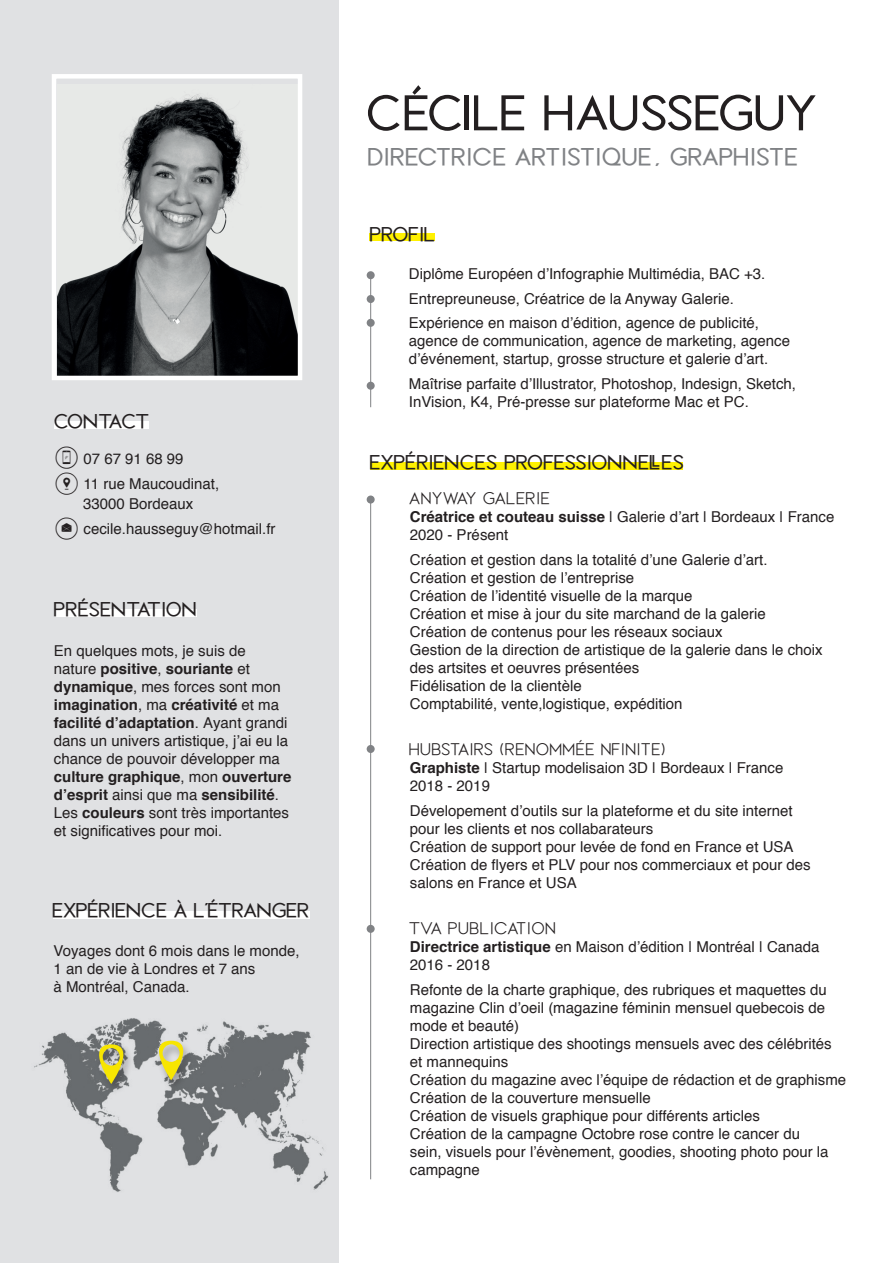
<style>
.page{position:relative;width:893px;height:1263px;background:#fff}
.page>*{position:absolute;margin:0;border:0;box-sizing:border-box;transform-origin:0 0}
.t1{font:900 51.15px "LOVES";color:#231f20}
.t2{font:39px "Sosmed phone";color:#231f20}
.t3{font:900 25.5px "LOVES";color:#808285}
.t4{font:900 21px "LOVES";color:#231f20}
.t5{font:900 21px "LOVES";letter-spacing:-.04em;color:#231f20}
.t6{font:700 18px "LOVES";color:#231f20}
.t7{font:15px/18px "Helvetica";color:#231f20}
.s1{font-weight:700}
</style>
<div class="page">
<div style="left:0;top:0;width:339px;height:1263px;background:#e0e1e3"></div>
<div style="left:54px;top:421px;width:95px;height:7px;background:#fff"></div>
<div style="left:54px;top:609px;width:143px;height:7px;background:#fff"></div>
<div style="left:370px;top:463px;width:313px;height:7px;background:#fff101"></div>
<div style="left:370px;top:234px;width:65px;height:7px;background:#fff101"></div>
<img style="left:57px;top:94px;width:240px;height:281px">
<div style="left:52px;top:74px;width:250px;height:306px;border:4px solid #fff"></div>
<div style="left:53px;top:911px;width:256px;height:7px;background:#fff"></div>
<img style="left:34px;top:1018px;width:294px;height:174px">
<div style="left:95px;top:1043px;width:39px;height:52px;background:#231f20;opacity:.37"></div>
<div style="left:155px;top:1039px;width:39px;height:53px;background:#231f20;opacity:.37"></div>
<svg style="left:84px;top:1041px;width:114px;height:43px"></svg>
<hr style="left:370px;top:499px;width:1px;height:680px;background:#808285">
<div style="left:367px;top:495px;width:8px;height:8px;background:#808285;border-radius:50%"></div>
<div style="left:367px;top:745px;width:8px;height:8px;background:#808285;border-radius:50%"></div>
<div style="left:367px;top:925px;width:8px;height:8px;background:#808285;border-radius:50%"></div>
<hr style="left:370px;top:272px;width:1px;height:135px;background:#808285">
<div style="left:367px;top:271px;width:8px;height:8px;background:#808285;border-radius:50%"></div>
<div style="left:367px;top:382px;width:8px;height:8px;background:#808285;border-radius:50%"></div>
<div style="left:367px;top:295px;width:8px;height:8px;background:#808285;border-radius:50%"></div>
<div style="left:367px;top:319px;width:8px;height:8px;background:#808285;border-radius:50%"></div>
<h3 class="t5" style="left:55px;top:410px;width:97px">CONTACT</h3>
<h2 class="t2" style="left:54px;top:440px;width:27px">d</h2>
<p class="t7" style="left:84px;top:450px;width:102px">07 67 91 68 99</p>
<h2 class="t2" style="left:54px;top:466px;width:27px">f</h2>
<p class="t7" style="left:83px;top:475px;width:138px;line-height:19.5px">11 rue Maucoudinat,<br>33000 Bordeaux</p>
<h2 class="t2" style="left:54px;top:511px;width:27px">h</h2>
<p class="t7" style="left:84px;top:520px;width:193px">cecile.hausseguy@hotmail.fr</p>
<h3 class="t4" style="left:55px;top:597px;width:145px">PRÉSENTATION</h3>
<p class="t7" style="left:54px;top:642px;width:239px">En quelques mots, je suis de nature <span class="s1">positive</span>, <span class="s1">souriante</span> et <span class="s1">dynamique</span>, mes forces sont mon <span class="s1">imagination</span>, ma <span class="s1">créativité</span> et ma <span class="s1">facilité d’adaptation</span>. Ayant grandi dans un univers artistique, j’ai eu la chance de pouvoir développer ma <span class="s1">culture graphique</span>, mon <span class="s1">ouverture d’esprit</span> ainsi que ma <span class="s1">sensibilité</span>.<br>Les <span class="s1">couleurs</span> sont très importantes et significatives pour moi.</p>
<h3 class="t4" style="left:54px;top:899px;width:259px">EXPÉRIENCE À L’ÉTRANGER</h3>
<p class="t7" style="left:54px;top:942px;width:247px">Voyages dont 6 mois dans le monde,<br>1 an de vie à Londres et 7 ans<br>à Montréal, Canada.</p>
<h1 class="t1" style="left:369px;top:85px;width:453px">CÉCILE HAUSSEGUY</h1>
<h3 class="t3" style="left:369px;top:143px;width:432px">DIRECTRICE ARTISTIQUE, GRAPHISTE</h3>
<h3 class="t4" style="left:371px;top:222px;width:67px">PROFIL</h3>
<p class="t7" style="left:409px;top:262px;width:358px;line-height:24.8px">Diplôme Européen d’Infographie Multimédia, BAC +3.<br>Entrepreuneuse, Créatrice de la Anyway Galerie.<br>Expérience en maison d’édition, agence de publicité,</p>
<p class="t7" style="left:409px;top:333px;width:383px">agence de communication, agence de marketing, agence d’événement, startup, grosse structure et galerie d’art.</p>
<p class="t7" style="left:409px;top:375px;width:389px">Maîtrise parfaite d’Illustrator, Photoshop, Indesign, Sketch,<br>InVision, K4, Pré-presse sur plateforme Mac et PC.</p>
<h3 class="t4" style="left:371px;top:450px;width:316px">EXPÉRIENCES PROFESSIONNELLES</h3>
<p class="t6" style="left:410px;top:488px;width:143px">ANYWAY GALERIE</p>
<p class="t7" style="left:410px;top:508px;width:426px"><span class="s1">Créatrice et couteau suisse</span> | Galerie d’art | Bordeaux | France<br>2020 - Présent</p>
<p class="t7" style="left:410px;top:551px;width:414px">Création et gestion dans la totalité d’une Galerie d’art.<br>Création et gestion de l’entreprise<br>Création de l’identité visuelle de la marque<br>Création et mise à jour du site marchand de la galerie Création de contenus pour les réseaux sociaux<br>Gestion de la direction de artistique de la galerie dans le choix des artsites et oeuvres présentées<br>Fidélisation de la clientèle<br>Comptabilité, vente,logistique, expédition</p>
<p class="t6" style="left:410px;top:739px;width:259px">HUBSTAIRS (RENOMMÉE NFINITE)</p>
<p class="t7" style="left:410px;top:759px;width:375px"><span class="s1">Graphiste</span> | Startup modelisaion 3D | Bordeaux | France<br>2018 - 2019</p>
<p class="t7" style="left:410px;top:802px;width:402px">Dévelopement d’outils sur la plateforme et du site internet pour les clients et nos collabarateurs<br>Création de support pour levée de fond en France et USA Création de flyers et PLV pour nos commerciaux et pour des salons en France et USA</p>
<p class="t6" style="left:410px;top:919px;width:149px">TVA PUBLICATION</p>
<p class="t7" style="left:410px;top:938px;width:411px"><span class="s1">Directrice artistique</span> en Maison d’édition | Montréal | Canada<br>2016 - 2018</p>
<p class="t7" style="left:410px;top:981px;width:438px">Refonte de la charte graphique, des rubriques et maquettes du magazine Clin d’oeil (magazine féminin mensuel quebecois de mode et beauté)<br>Direction artistique des shootings mensuels avec des célébrités et mannequins<br>Création du magazine avec l’équipe de rédaction et de graphisme Création de la couverture mensuelle<br>Création de visuels graphique pour différents articles<br>Création de la campagne Octobre rose contre le cancer du<br>sein, visuels pour l’évènement, goodies, shooting photo pour la campagne</p>
</div>
